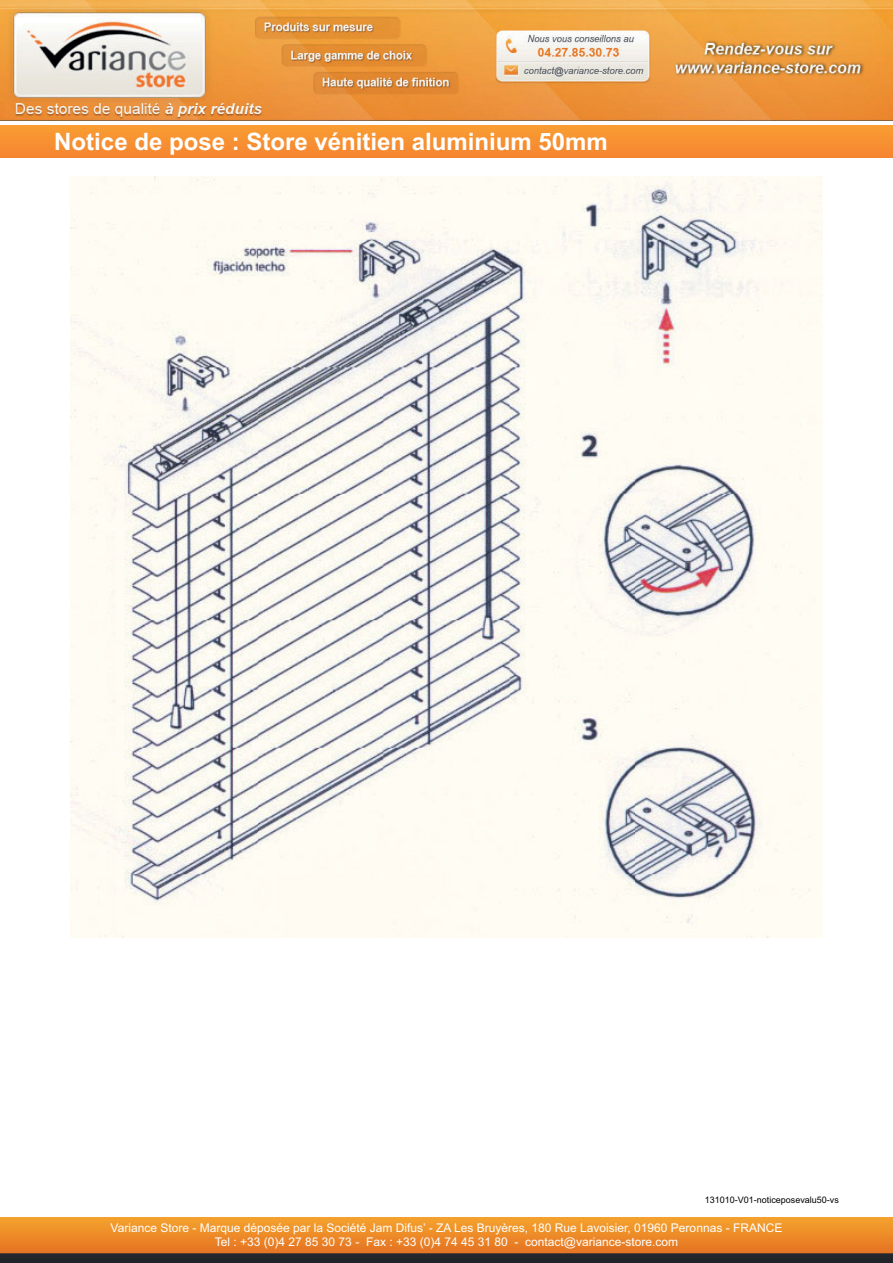
<style>
.page{position:relative;width:893px;height:1263px;background:#fff}
.page>*{position:absolute;margin:0;border:0;box-sizing:border-box;transform-origin:0 0}
.t1{font:700 24px "Arial";color:#fff}
.t2{font:12px/14.4px "Arial";color:#fff;text-align:center}
.t3{font:9px "Arial";color:#000}
</style>
<div class="page">
<img style="left:0;top:0;width:893px;height:120px">
<img style="left:0;top:1217px;width:893px;height:46px">
<img style="left:71px;top:177px;width:751px;height:760px">
<div style="left:0;top:126px;width:892px;height:31px;background:#f79132"></div>
<h1 class="t1" style="left:54px;top:128px;width:555px">Notice de pose : Store vénitien aluminium 50mm</h1>
<p class="t3" style="left:705px;top:1194px;width:136px">131010-V01-noticeposevalu50-vs</p>
<p class="t2" style="left:111px;top:1221px;width:673px">Variance Store - Marque déposée par la Société Jam Difus’ - ZA Les Bruyères, 180 Rue Lavoisier, 01960 Peronnas - FRANCE<br>Tel : +33 (0)4 27 85 30 73 - Fax : +33 (0)4 74 45 31 80 - contact@variance-store.com</p>
</div>
